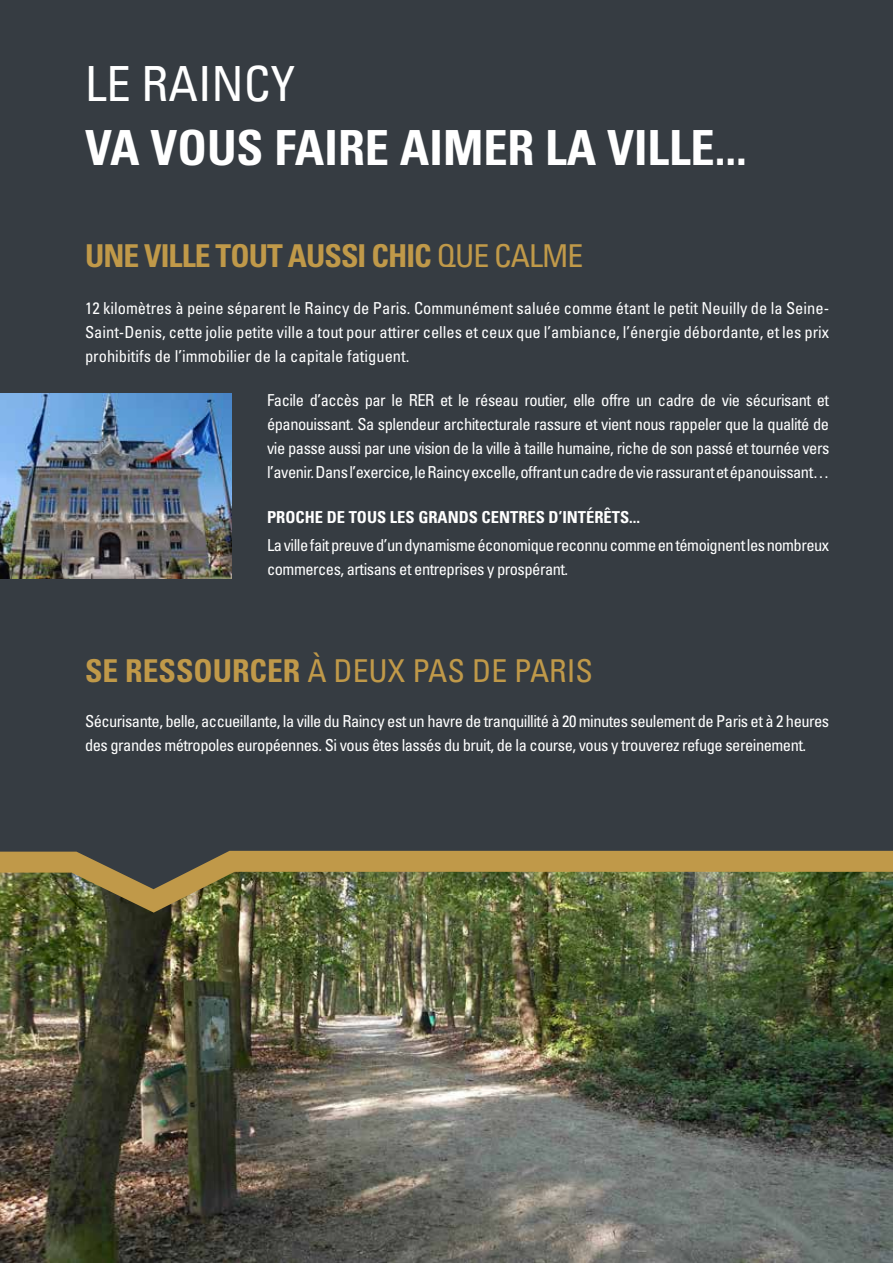
<style>
.page{position:relative;width:893px;height:1263px;background:#fff}
.page>*{position:absolute;margin:0;border:0;box-sizing:border-box;transform-origin:0 0}
.t1{font:700 condensed 48.45px "Univers LT Std";color:#fff}
.t2{font:condensed 48.45px "Univers LT Std";color:#fff}
.t3{font:700 condensed 31.5px "Univers LT Std";letter-spacing:-.03em;color:#c09949}
.t4{font:condensed 31.5px "Univers LT Std";color:#c09949}
.t5{font:condensed 16.5px/24px "Univers LT Std";letter-spacing:-.03em;color:#fff;text-align:justify}
.t6{font:700 condensed 16.5px "Univers LT Std";color:#fff}
.s1{font-weight:400}
.s2{font-weight:700}
</style>
<div class="page">
<img style="left:0;top:913px;width:893px;height:350px">
<div style="left:0;top:0;width:893px;height:851px;background:#363c42"></div>
<img style="left:0;top:851px;width:893px;height:62px">
<img style="left:0;top:394px;width:232px;height:184px">
<h1 class="t2" style="left:85px;top:53px;width:211px">LE RAINCY</h1>
<h1 class="t1" style="left:85px;top:118px;width:663px">VA VOUS FAIRE AIMER LA VILLE...</h1>
<h2 class="t3" style="left:85px;top:236px;width:500px">UNE VILLE TOUT AUSSI CHIC <span class="s1">QUE CALME</span></h2>
<p class="t5" style="left:85px;top:296px;width:746px">12 kilomètres à peine séparent le Raincy de Paris. Communément saluée comme étant le petit Neuilly de la Seine-Saint-Denis, cette jolie petite ville a tout pour attirer celles et ceux que l’ambiance, l’énergie débordante, et les prix prohibitifs de l’immobilier de la capitale fatiguent.</p>
<p class="t5" style="left:267px;top:388px;width:564px">Facile d’accès par le RER et le réseau routier, elle offre un cadre de vie sécurisant et épanouissant. Sa splendeur architecturale rassure et vient nous rappeler que la qualité de vie passe aussi par une vision de la ville à taille humaine, riche de son passé et tournée vers l’avenir. Dans l’exercice, le Raincy excelle, offrant un cadre de vie rassurant et épanouissant…</p>
<p class="t6" style="left:267px;top:507px;width:375px">PROCHE DE TOUS LES GRANDS CENTRES D’INTÉRÊTS...</p>
<p class="t5" style="left:267px;top:533px;width:564px">La ville fait preuve d’un dynamisme économique reconnu comme en témoignent les nombreux commerces, artisans et entreprises y prospérant.</p>
<h2 class="t4" style="left:85px;top:651px;width:509px"><span class="s2">SE RESSOURCER</span> À DEUX PAS DE PARIS</h2>
<p class="t5" style="left:85px;top:709px;width:746px">Sécurisante, belle, accueillante, la ville du Raincy est un havre de tranquillité à 20 minutes seulement de Paris et à 2 heures des grandes métropoles européennes. Si vous êtes lassés du bruit, de la course, vous y trouverez refuge sereinement.</p>
</div>
